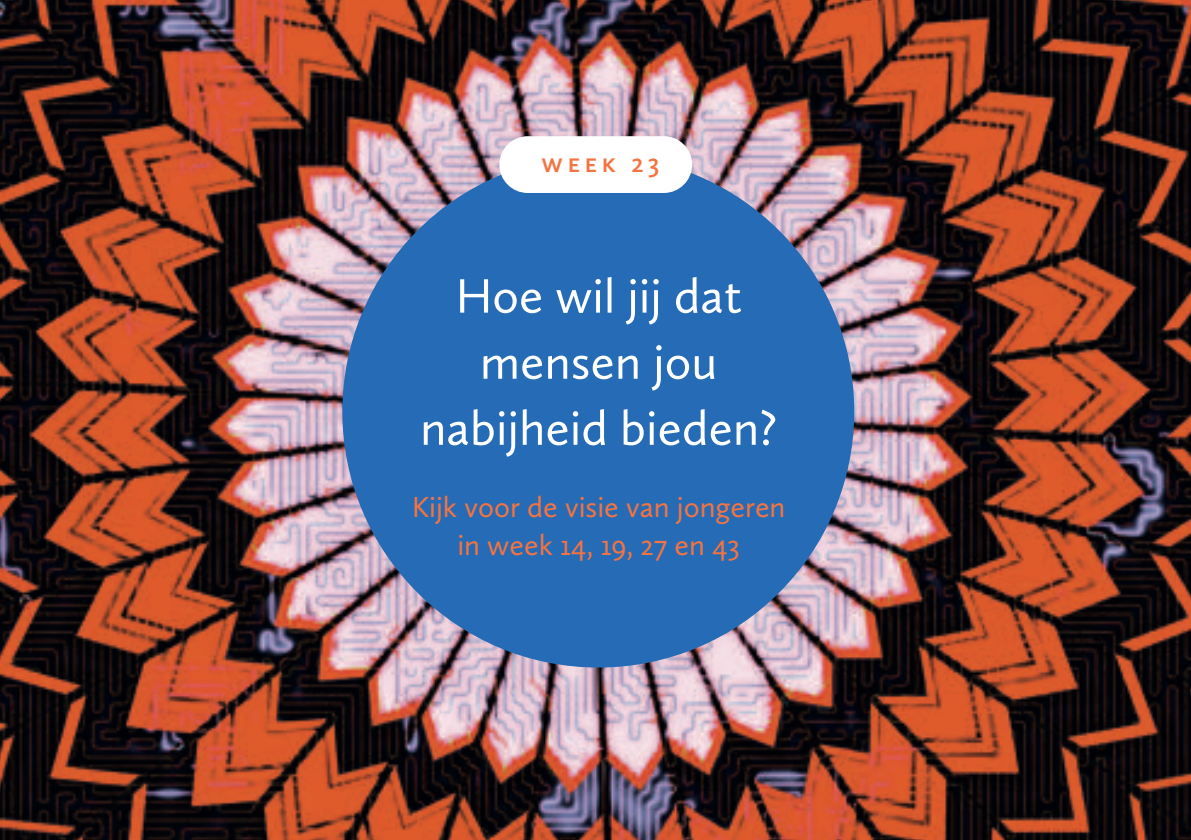
<style>
.page{position:relative;width:1191px;height:840px;background:#fff}
.page>*{position:absolute;margin:0;border:0;box-sizing:border-box;transform-origin:0 0}
.t1{font:50px/66px "Calluna Sans";color:#fff;text-align:center}
.t2{font:30px/38px "Calluna Sans";color:#f37442;text-align:center}
.t3{font:600 28px "Calluna Sans";letter-spacing:.15em;color:#f37442}
</style>
<div class="page">
<img style="left:0;top:0;width:1191px;height:839px">
<div style="left:342px;top:155px;width:512px;height:512px;background:#266bb5;border-radius:50%"></div>
<div style="left:499px;top:136px;width:193px;height:57px;background:#fff;border-radius:28px"></div>
<p class="t3" style="left:541px;top:145px;width:120px">week 23</p>
<h1 class="t1" style="left:420px;top:262px;width:358px">Hoe wil jij dat mensen jou nabijheid bieden?</h1>
<p class="t2" style="left:412px;top:487px;width:375px">Kijk voor de visie van jongeren in week 14, 19, 27 en 43</p>
</div>
